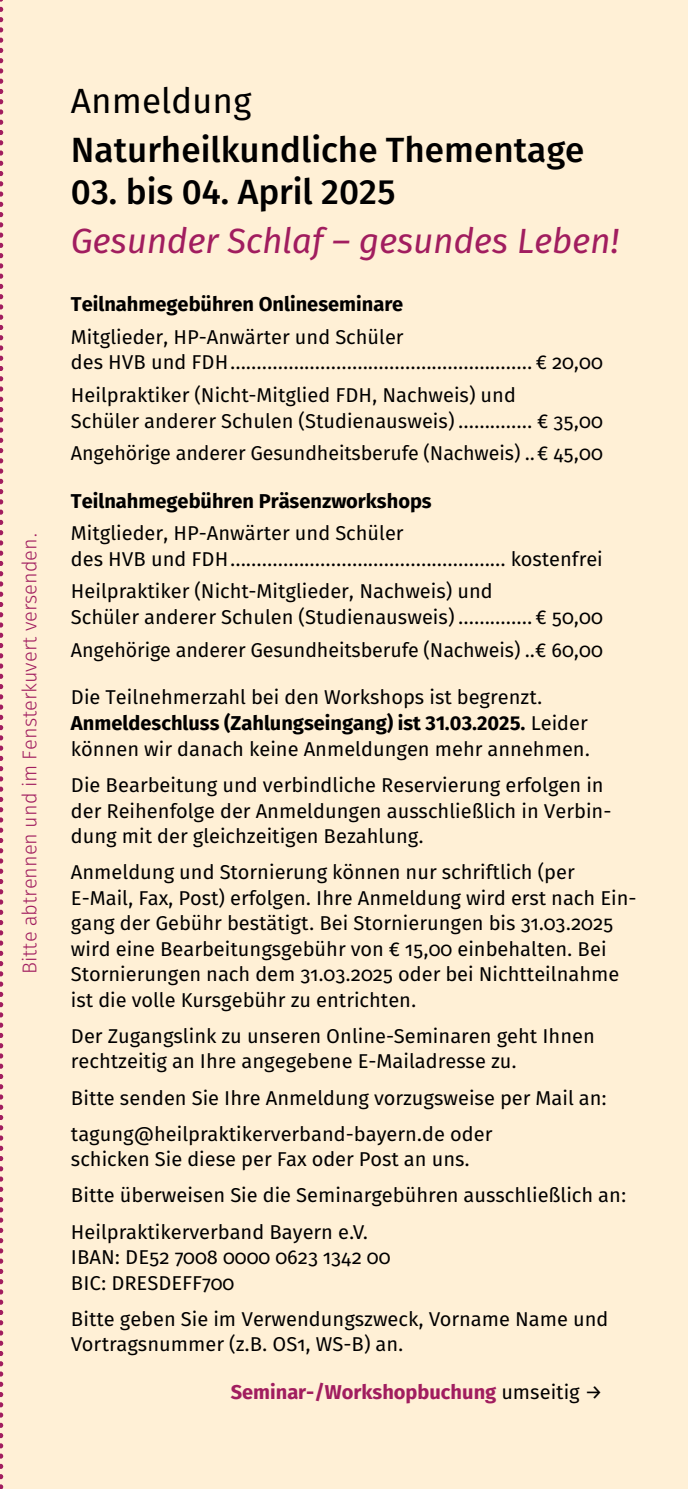
<style>
.page{position:relative;width:688px;height:1489px;background:#fff}
.page>*{position:absolute;margin:0;border:0;box-sizing:border-box;transform-origin:0 0}
.Titelschrift_2023_kursiv{font:35px "Fira Sans OT Medium";color:#000}
.Titelschrift_2023_kursiv-2{font:italic 35px "Fira Sans OT";color:#a11d5f}
.Titelschrift_2023_kursiv-3{font:35px "Fira Sans OT";color:#000}
.Copy_2025{font:20px/25.5px "Fira Sans OT";color:#000}
.Preistab{font:20px/25.5px "Fira Sans OT";color:#000}
.Copy_bold_2023{font:700 20px "Fira Sans OT";color:#000}
.Copy_2023{font:20px "Fira Sans OT Light";color:#a11d5f}
.Copy_2025-2{font:700 20px "Fira Sans OT";color:#a11d5f}
.s1{font-weight:700}
.s2{font-weight:400;color:#000}
</style>
<div class="page">
<div style="left:1px;top:0;width:686px;height:1488px;background:#fff0d6"></div>
<svg style="left:0;top:0;width:3px;height:1489px"></svg>
<p class="Copy_2023" style="left:16px;top:974px;width:443px;rotate:-90deg">Bitte abtrennen und im Fensterkuvert versenden.</p>
<p class="Titelschrift_2023_kursiv-3" style="left:71px;top:76px;width:182px">Anmeldung</p>
<p class="Titelschrift_2023_kursiv" style="left:71px;top:125px;width:515px">Naturheilkundliche Thementage</p>
<p class="Titelschrift_2023_kursiv" style="left:71px;top:167px;width:326px">03. bis 04. April 2025</p>
<p class="Titelschrift_2023_kursiv-2" style="left:71px;top:216px;width:550px">Gesunder Schlaf – gesundes Leben!</p>
<p class="Copy_bold_2023" style="left:71px;top:290px;width:334px">Teilnahmegebühren Onlineseminare</p>
<p class="Preistab" style="left:71px;top:325px;width:533px">Mitglieder, HP-Anwärter und Schüler<br>des HVB und FDH......................................................... € 20,00</p>
<p class="Preistab" style="left:71px;top:384px;width:533px">Heilpraktiker (Nicht-Mitglied FDH, Nachweis) und<br>Schüler anderer Schulen (Studienausweis) .............. € 35,00</p>
<p class="Preistab" style="left:71px;top:442px;width:533px">Angehörige anderer Gesundheitsberufe (Nachweis) ..€ 45,00</p>
<p class="Copy_bold_2023" style="left:71px;top:486px;width:362px">Teilnahmegebühren Präsenzworkshops</p>
<p class="Preistab" style="left:71px;top:522px;width:533px">Mitglieder, HP-Anwärter und Schüler<br>des HVB und FDH.................................................... kostenfrei</p>
<p class="Preistab" style="left:71px;top:580px;width:533px">Heilpraktiker (Nicht-Mitglieder, Nachweis) und<br>Schüler anderer Schulen (Studienausweis) .............. € 50,00</p>
<p class="Preistab" style="left:71px;top:639px;width:533px">Angehörige anderer Gesundheitsberufe (Nachweis) ..€ 60,00</p>
<p class="Copy_2025" style="left:71px;top:685px;width:520px">Die Teilnehmerzahl bei den Workshops ist begrenzt.<br><span class="s1">Anmeldeschluss (Zahlungseingang) ist 31.03.2025.</span> Leider können wir danach keine Anmeldungen mehr annehmen.</p>
<p class="Copy_2025" style="left:71px;top:773px;width:542px">Die Bearbeitung und verbindliche Reservierung erfolgen in der Reihenfolge der Anmeldungen ausschließlich in Verbin&shy;dung mit der gleichzeitigen Bezahlung.</p>
<p class="Copy_2025" style="left:71px;top:860px;width:567px">Anmeldung und Stornierung können nur schriftlich (per E-Mail, Fax, Post) erfolgen. Ihre Anmeldung wird erst nach Ein&shy;gang der Gebühr bestätigt. Bei Stornierungen bis 31.03.2025 wird eine Bearbeitungsgebühr von € 15,00 einbehalten. Bei Stornierungen nach dem 31.03.2025 oder bei Nichtteilnahme ist die volle Kursgebühr zu entrichten.</p>
<p class="Copy_2025" style="left:71px;top:1024px;width:525px">Der Zugangslink zu unseren Online-Seminaren geht Ihnen rechtzeitig an Ihre angegebene E-Mailadresse zu.</p>
<p class="Copy_2025" style="left:71px;top:1086px;width:537px">Bitte senden Sie Ihre Anmeldung vorzugsweise per Mail an:</p>
<p class="Copy_2025" style="left:71px;top:1122px;width:423px">tagung@heilpraktikerverband-bayern.de oder schicken Sie diese per Fax oder Post an uns.</p>
<p class="Copy_2025" style="left:71px;top:1183px;width:556px">Bitte überweisen Sie die Seminargebühren ausschließlich an:</p>
<p class="Copy_2025" style="left:71px;top:1220px;width:321px">Heilpraktikerverband Bayern e.V.<br>IBAN: DE52 7008 0000 0623 1342 00<br>BIC: DRESDEFF700</p>
<p class="Copy_2025" style="left:71px;top:1307px;width:539px">Bitte geben Sie im Verwendungszweck, Vorname Name und<br>Vortragsnummer (z.B. OS1, WS-B) an.</p>
<p class="Copy_2025-2" style="left:230px;top:1377px;width:373px">Seminar-/Workshopbuchung <span class="s2">umseitig →</span></p>
</div>
